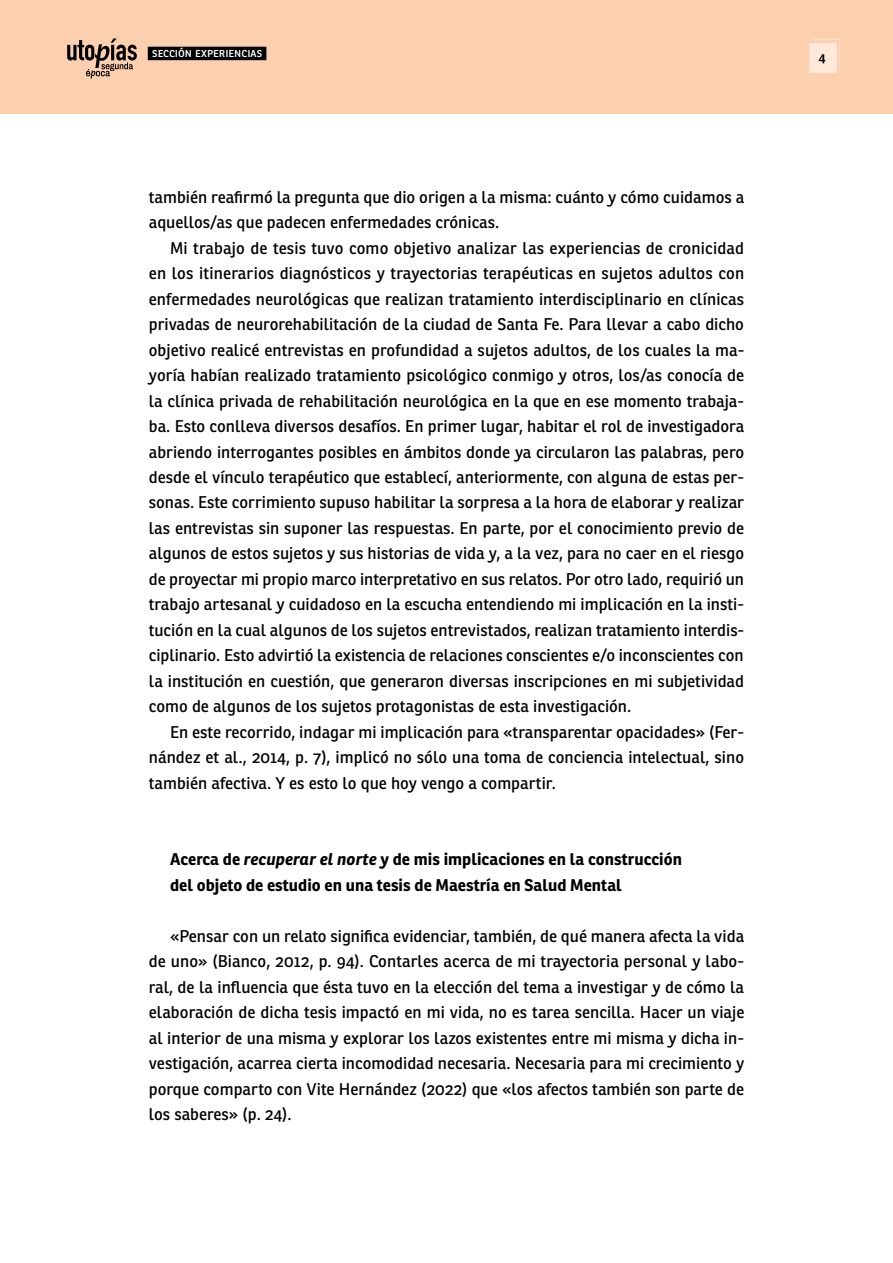
<style>
.page{position:relative;width:893px;height:1263px;background:#fff}
.page>*{position:absolute;margin:0;border:0;box-sizing:border-box;transform-origin:0 0}
.t1{font:16.5px/25.5px "Ronnia";color:#000;text-align:justify}
.t2{font:700 16.5px/25.5px "Ronnia";color:#000}
.t3{font:600 13.2px "Ronnia";color:#000}
.t4{font:12px "Ronnia";color:#fff}
.s1{font-style:italic}
</style>
<div class="page">
<div style="left:0;top:0;width:893px;height:113px;background:#fccfaf"></div>
<div style="left:809px;top:43px;width:27px;height:29px;background:#fee9d9"></div>
<svg style="left:810px;top:38px;width:30px;height:33px"></svg>
<svg style="left:67px;top:38px;width:70px;height:41px"></svg>
<div style="left:148px;top:47px;width:118px;height:13px;background:#000"></div>
<p class="t4" style="left:152px;top:46px;width:111px">sección experiencias</p>
<p class="t1" style="left:149px;top:184px;width:597px">también reafirmó la pregunta que dio origen a la misma: cuánto y cómo cuidamos a aquellos/as que padecen enfermedades crónicas.</p>
<p class="t1" style="left:149px;top:235px;width:597px;text-indent:21px">Mi trabajo de tesis tuvo como objetivo analizar las experiencias de cronicidad en los itinerarios diagnósticos y trayectorias terapéuticas en sujetos adultos con enfermedades neurológicas que realizan tratamiento interdisciplinario en clínicas privadas de neurorehabilitación de la ciudad de Santa Fe. Para llevar a cabo dicho objetivo realicé entrevistas en profundidad a sujetos adultos, de los cuales la ma&shy;yoría habían realizado tratamiento psicológico conmigo y otros, los/as conocía de la clínica privada de rehabilitación neurológica en la que en ese momento trabaja&shy;ba. Esto conlleva diversos desafíos. En primer lugar, habitar el rol de investigadora abriendo interrogantes posibles en ámbitos donde ya circularon las palabras, pero desde el vínculo terapéutico que establecí, anteriormente, con alguna de estas per&shy;sonas. Este corrimiento supuso habilitar la sorpresa a la hora de elaborar y realizar las entrevistas sin suponer las respuestas. En parte, por el conocimiento previo de algunos de estos sujetos y sus historias de vida y, a la vez, para no caer en el riesgo de proyectar mi propio marco interpretativo en sus relatos. Por otro lado, requirió un trabajo artesanal y cuidadoso en la escucha entendiendo mi implicación en la insti&shy;tución en la cual algunos de los sujetos entrevistados, realizan tratamiento interdis&shy;ciplinario. Esto advirtió la existencia de relaciones conscientes e/o inconscientes con la institución en cuestión, que generaron diversas inscripciones en mi subjetividad como de algunos de los sujetos protagonistas de esta investigación.</p>
<p class="t1" style="left:149px;top:719px;width:597px;text-indent:21px">En este recorrido, indagar mi implicación para «transparentar opacidades» (Fer&shy;nández et al., 2014, p. 7), implicó no sólo una toma de conciencia intelectual, sino también afectiva. Y es esto lo que hoy vengo a compartir.</p>
<p class="t2" style="left:170px;top:847px;width:513px">Acerca de <span class="s1">recuperar el norte</span> y de mis implicaciones en la construcción del objeto de estudio en una tesis de Maestría en Salud Mental</p>
<p class="t1" style="left:149px;top:923px;width:597px;text-indent:21px">«Pensar con un relato significa evidenciar, también, de qué manera afecta la vida de uno» (Bianco, 2012, p. 94). Contarles acerca de mi trayectoria personal y labo&shy;ral, de la influencia que ésta tuvo en la elección del tema a investigar y de cómo la elaboración de dicha tesis impactó en mi vida, no es tarea sencilla. Hacer un viaje al interior de una misma y explorar los lazos existentes entre mi misma y dicha in&shy;vestigación, acarrea cierta incomodidad necesaria. Necesaria para mi crecimiento y porque comparto con Vite Hernández (2022) que «los afectos también son parte de los saberes» (p. 24).</p>
<p class="t3" style="left:818px;top:49px;width:9px">4</p>
</div>
